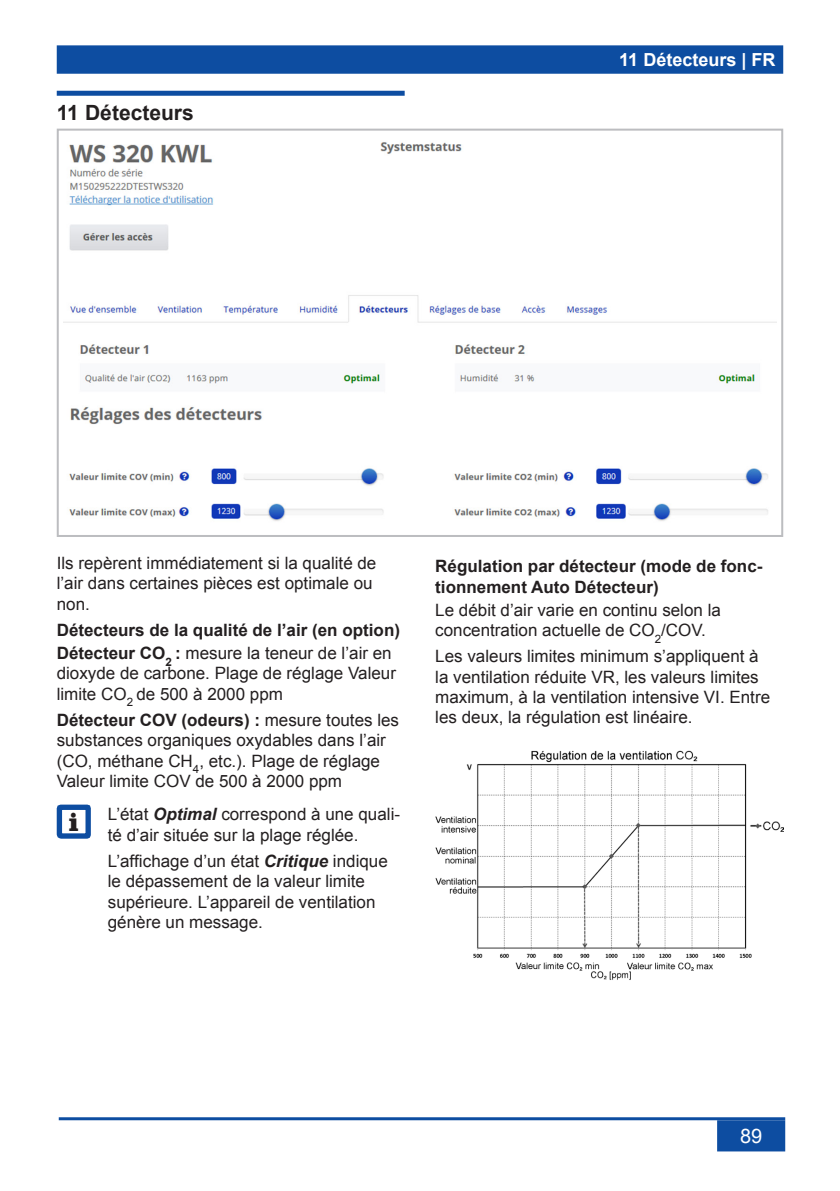
<style>
.page{position:relative;width:840px;height:1191px;background:#fff}
.page>*{position:absolute;margin:0;border:0;box-sizing:border-box;transform-origin:0 0}
.t1{font:700 21px "Arial";color:#231f20}
.t2{font:20px "Arial";color:#fff}
.t3{font:700 18px "Arial";color:#fff}
.t4{font:17px/20.4px "Arial";color:#231f20}
.t5{font:700 17px/23.2px "Arial";color:#231f20}
.s1{font-weight:400}
.s2{font-weight:700}
.s3{font-family:"Clarendon BT";font-weight:900;font-size:26.6px}
.s4{font-weight:700;font-style:italic}
</style>
<div class="page">
<div style="left:58px;top:46px;width:723px;height:27px;background:#0d4da1"></div>
<div style="left:57px;top:45px;width:725px;height:29px;border:2px solid #0d4da1"></div>
<hr style="left:59px;top:1117px;width:725px;height:3px;background:#0d4da1">
<div style="left:717px;top:1121px;width:66px;height:29px;background:#0d4da1"></div>
<div style="left:716px;top:1120px;width:68px;height:31px;border:2px solid #0d4da1"></div>
<div style="left:57px;top:91px;width:347px;height:5px;background:#0d4da1"></div>
<img style="left:63px;top:142px;width:713px;height:379px">
<div style="left:57px;top:129px;width:725px;height:408px;border:2px solid #bcbdc0"></div>
<svg style="left:57px;top:804px;width:34px;height:34px"></svg>
<img style="left:435px;top:750px;width:347px;height:230px">
<p class="t1" style="left:57px;top:98px;width:138px">11 Détecteurs</p>
<p class="t3" style="left:619px;top:48px;width:158px">11 Détecteurs | FR</p>
<p class="t4" style="left:57px;top:553px;width:321px">Ils repèrent immédiatement si la qualité de l’air dans certaines pièces est optimale ou non.</p>
<p class="t5" style="left:57px;top:618px;width:344px">Détecteurs de la qualité de l’air (en option)<br>Détecteur CO<sub>2</sub> : <span class="s1">mesure la teneur de l’air en</span></p>
<p class="t4" style="left:57px;top:663px;width:340px">dioxyde de carbone. Plage de réglage Valeur limite CO<sub>2</sub> de 500 à 2000 ppm</p>
<p class="t4" style="left:57px;top:709px;width:343px"><span class="s2">Détecteur COV (odeurs) :</span> mesure toutes les substances organiques oxydables dans l’air (CO, méthane CH<sub>4</sub>, etc.). Plage de réglage Valeur limite COV de 500 à 2000 ppm</p>
<p class="t4" style="left:69px;top:804px;width:332px;text-align:center"><span class="s3">i</span> L’état <span class="s4">Optimal</span> correspond à une quali&shy;té d’air située sur la plage réglée.</p>
<p class="t4" style="left:108px;top:850px;width:281px">L’affichage d’un état <span class="s4">Critique</span> indique le dépassement de la valeur limite supérieure. L’appareil de ventilation génère un message.</p>
<p class="t5" style="left:435px;top:556px;width:328px;line-height:20.4px">Régulation par détecteur (mode de fonc&shy;tionnement Auto Détecteur)</p>
<p class="t4" style="left:435px;top:600px;width:287px">Le débit d’air varie en continu selon la concentration actuelle de CO<sub>2</sub>/COV.</p>
<p class="t4" style="left:435px;top:646px;width:336px">Les valeurs limites minimum s’appliquent à la ventilation réduite VR, les valeurs limites maximum, à la ventilation intensive VI. Entre les deux, la régulation est linéaire.</p>
<p class="t2" style="left:739px;top:1123px;width:24px">89</p>
</div>
